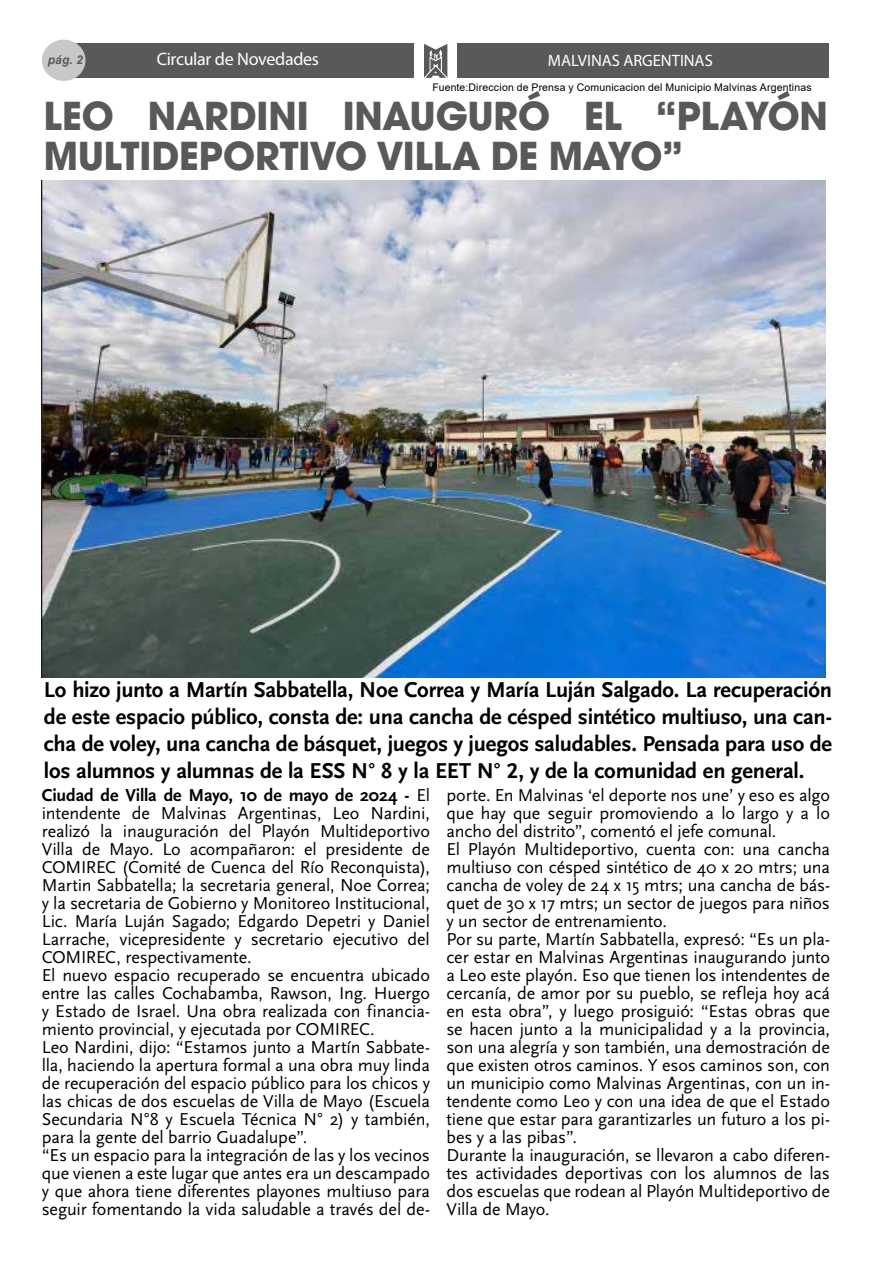
<style>
.page{position:relative;width:893px;height:1263px;background:#fff}
.page>*{position:absolute;margin:0;border:0;box-sizing:border-box;transform-origin:0 0}
.t1{font:700 42px/40.5px "Avant Garde Md ITC";color:#58595b}
.t2{font:22.5px/27px "Scala Sans Bold LF";letter-spacing:-.01em;color:#000;text-align:justify}
.t3{font:18px/18px "Scala Sans";letter-spacing:-.01em;color:#000}
.t4{font:18px "Myriad Pro";letter-spacing:-.02em;color:#fff}
.t5{font:16.5px "Myriad Pro";letter-spacing:-.005em;color:#fff}
.t6{font:italic 700 12px "Arial";color:#58595b}
.t7{font:10.5px "Arial";letter-spacing:.015em;color:#000}
.s1{font-weight:700}
</style>
<div class="page">
<img style="left:42px;top:180px;width:783px;height:497px">
<div style="left:70px;top:43px;width:344px;height:34px;background:#58595b"></div>
<div style="left:457px;top:43px;width:372px;height:34px;background:#58595b"></div>
<svg style="left:424px;top:44px;width:23px;height:34px"></svg>
<div style="left:42px;top:40px;width:44px;height:41px;background:#c7c8ca;border-radius:50%"></div>
<p class="t6" style="left:48px;top:51px;width:37px">pág. 2</p>
<p class="t4" style="left:157px;top:48px;width:164px">Circular de Novedades</p>
<p class="t5" style="left:548px;top:50px;width:166px">MALVINAS ARGENTINAS</p>
<p class="t7" style="left:432px;top:80px;width:381px">Fuente:Direccion de Prensa y Comunicacion del Municipio Malvinas Argentinas</p>
<h1 class="t1" style="left:44px;top:95px;width:786px">LEO NARDINI INAUGURÓ EL “PLAYÓN<br>MULTIDEPORTIVO VILLA DE MAYO”</h1>
<p class="t2" style="left:44px;top:677px;width:790px">Lo hizo junto a Martín Sabbatella, Noe Correa y María Luján Salgado. La recuperación de este espacio público, consta de: una cancha de césped sintético multiuso, una can&shy;cha de voley, una cancha de básquet, juegos y juegos saludables. Pensada para uso de los alumnos y alumnas de la ESS N° 8 y la EET N° 2, y de la comunidad en general.</p>
<p class="t3" style="left:42px;top:787px;width:390px"><span class="s1">Ciudad de Villa de Mayo, 10 de mayo de 2024 -</span> El intendente de Malvinas Argentinas, Leo Nardini, realizó la inauguración del Playón Multideportivo Villa de Mayo. Lo acompañaron: el presidente de COMIREC (Comité de Cuenca del Río Reconquista), Martin Sabbatella; la secretaria general, Noe Correa; y la secretaria de Gobierno y Monitoreo Institucional, Lic. María Luján Sagado; Edgardo Depetri y Daniel Larrache, vicepresidente y secretario ejecutivo del COMIREC, respectivamente.<br>El nuevo espacio recuperado se encuentra ubicado entre las calles Cochabamba, Rawson, Ing. Huergo y Estado de Israel. Una obra realizada con financia&shy;miento provincial, y ejecutada por COMIREC.<br>Leo Nardini, dijo: “Estamos junto a Martín Sabbate&shy;lla, haciendo la apertura formal a una obra muy linda de recuperación del espacio público para los chicos y las chicas de dos escuelas de Villa de Mayo (Escuela Secundaria N°8 y Escuela Técnica N° 2) y también, para la gente del barrio Guadalupe”.<br>“Es un espacio para la integración de las y los vecinos que vienen a este lugar que antes era un descampado y que ahora tiene diferentes playones multiuso para seguir fomentando la vida saludable a través del de-</p>
<p class="t3" style="left:446px;top:787px;width:385px">porte. En Malvinas ‘el deporte nos une’ y eso es algo que hay que seguir promoviendo a lo largo y a lo ancho del distrito”, comentó el jefe comunal.<br>El Playón Multideportivo, cuenta con: una cancha multiuso con césped sintético de 40 x 20 mtrs; una cancha de voley de 24 x 15 mtrs; una cancha de bás&shy;quet de 30 x 17 mtrs; un sector de juegos para niños y un sector de entrenamiento.<br>Por su parte, Martín Sabbatella, expresó: “Es un pla&shy;cer estar en Malvinas Argentinas inaugurando junto a Leo este playón. Eso que tienen los intendentes de cercanía, de amor por su pueblo, se refleja hoy acá en esta obra”, y luego prosiguió: “Estas obras que se hacen junto a la municipalidad y a la provincia, son una alegría y son también, una demostración de que existen otros caminos. Y esos caminos son, con un municipio como Malvinas Argentinas, con un in&shy;tendente como Leo y con una idea de que el Estado tiene que estar para garantizarles un futuro a los pi&shy;bes y a las pibas”.<br>Durante la inauguración, se llevaron a cabo diferen&shy;tes actividades deportivas con los alumnos de las dos escuelas que rodean al Playón Multideportivo de Villa de Mayo.</p>
</div>
